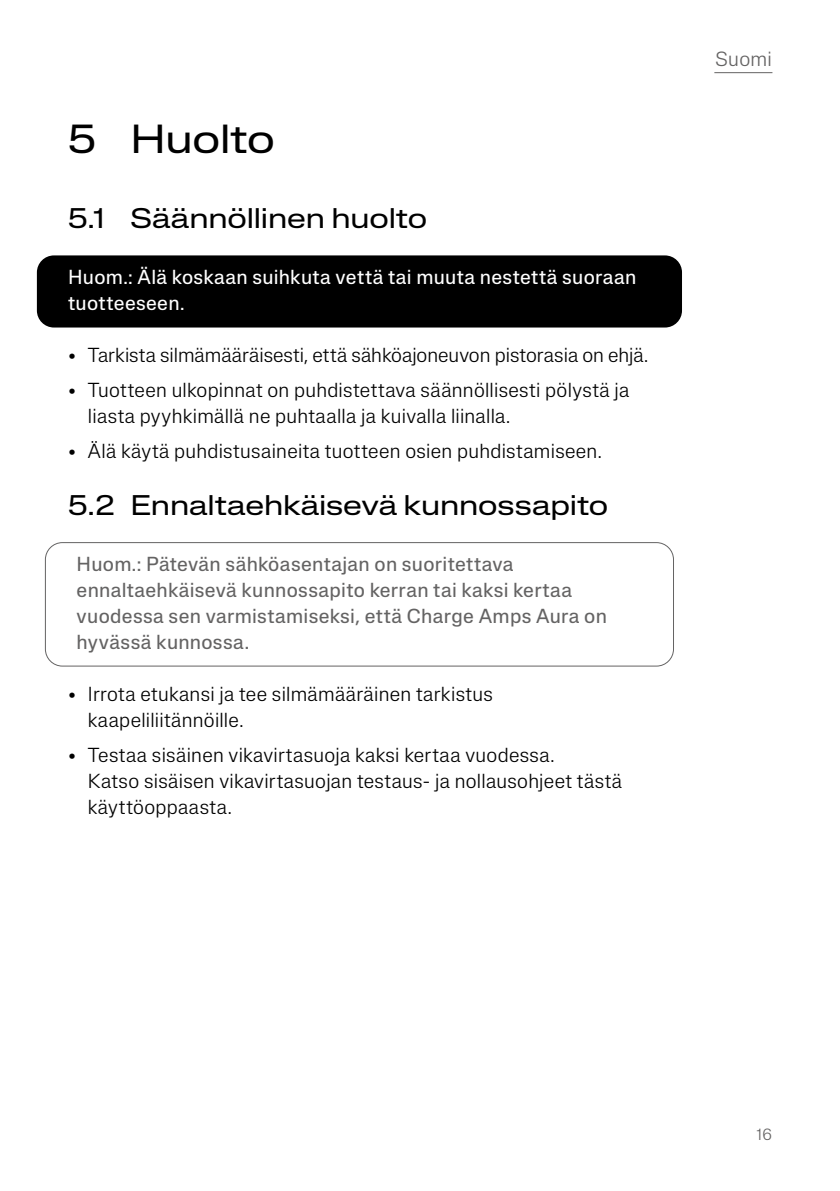
<style>
.page{position:relative;width:840px;height:1191px;background:#fff}
.page>*{position:absolute;margin:0;border:0;box-sizing:border-box;transform-origin:0 0}
.t1{font:expanded 40px "Lateral";letter-spacing:-.005em;color:#000}
.t2{font:expanded 28px "Lateral";letter-spacing:-.005em;color:#000}
.t3{font:300 20.2px "Lateral Standard";letter-spacing:.015em;color:#646363}
.t4{font:300 20px/26px "Lateral Standard";letter-spacing:.015em;color:#000}
.t5{font:20px/26px "Lateral Standard";letter-spacing:.015em;color:#646363}
.t6{font:20px/26px "Lateral Standard";letter-spacing:.015em;color:#fff}
.t7{font:300 16px "Lateral Standard";color:#646363}
</style>
<div class="page">
<hr style="left:714px;top:72px;width:58px;height:1px;background:#646363">
<div style="left:37px;top:255px;width:644px;height:72px;background:#000;border-radius:17px"></div>
<div style="left:45px;top:542px;width:628px;height:124px;border:1px solid #646363;border-radius:17px"></div>
<h1 class="t1" style="left:68px;top:116px;width:208px">5 Huolto</h1>
<h2 class="t2" style="left:68px;top:202px;width:360px">5.1 Säännöllinen huolto</h2>
<p class="t6" style="left:68px;top:264px;width:569px">Huom.: Älä koskaan suihkuta vettä tai muuta nestettä suoraan tuotteeseen.</p>
<p class="t4" style="left:68px;top:342px;width:581px">• Tarkista silmämääräisesti, että sähköajoneuvon pistorasia on ehjä.</p>
<p class="t4" style="left:88px;top:377px;width:542px;text-indent:-20px">• Tuotteen ulkopinnat on puhdistettava säännöllisesti pölystä ja liasta pyyhkimällä ne puhtaalla ja kuivalla liinalla.</p>
<p class="t4" style="left:68px;top:438px;width:535px">• Älä käytä puhdistusaineita tuotteen osien puhdistamiseen.</p>
<h2 class="t2" style="left:68px;top:489px;width:541px">5.2 Ennaltaehkäisevä kunnossapito</h2>
<p class="t5" style="left:77px;top:551px;width:531px">Huom.: Pätevän sähköasentajan on suoritettava ennaltaehkäisevä kunnossapito kerran tai kaksi kertaa vuodessa sen varmistamiseksi, että Charge Amps Aura on hyvässä kunnossa.</p>
<p class="t4" style="left:88px;top:681px;width:406px;text-indent:-20px">• Irrota etukansi ja tee silmämääräinen tarkistus kaapeliliitännöille.</p>
<p class="t4" style="left:88px;top:742px;width:535px;text-indent:-20px">• Testaa sisäinen vikavirtasuoja kaksi kertaa vuodessa.<br>Katso sisäisen vikavirtasuojan testaus- ja nollausohjeet tästä käyttöoppaasta.</p>
<p class="t3" style="left:715px;top:48px;width:58px">Suomi</p>
<p class="t7" style="left:756px;top:1125px;width:16px">16</p>
</div>
